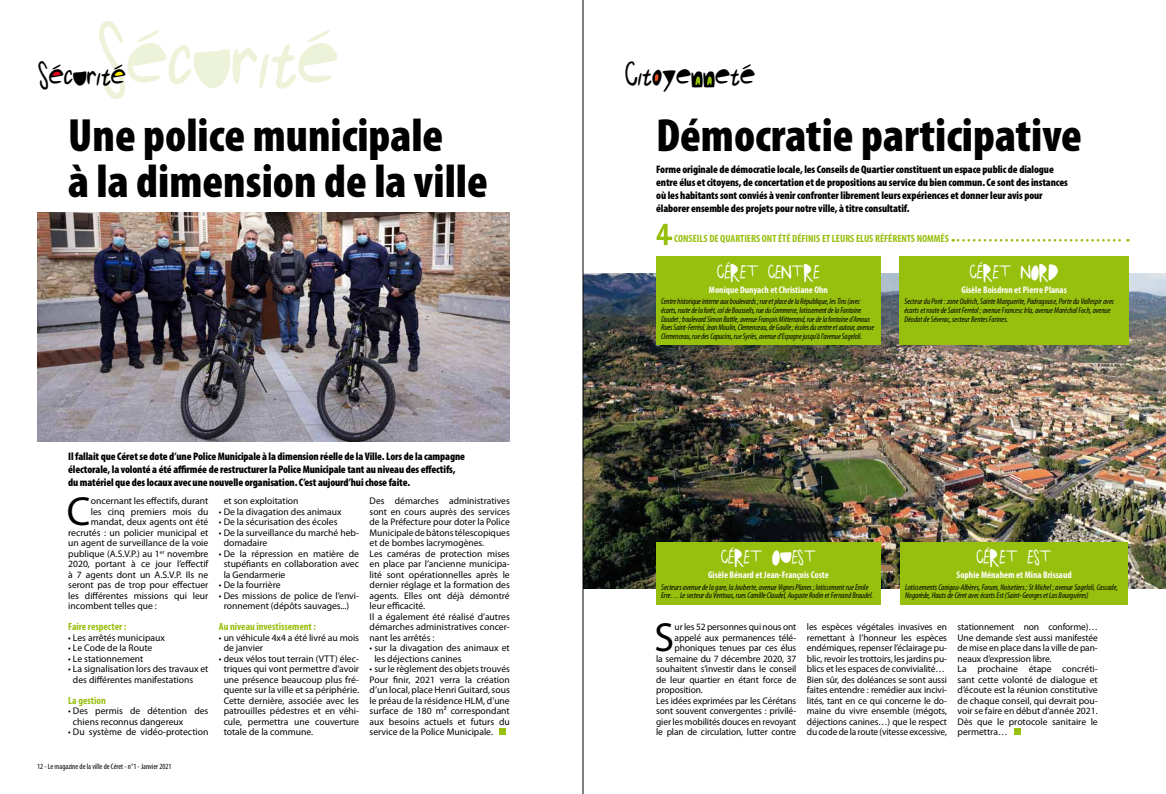
<style>
.page{position:relative;width:1166px;height:794px;background:#fff}
.page>*{position:absolute;margin:0;border:0;box-sizing:border-box;transform-origin:0 0}
.t1{font:115.5px "radiohead";color:#edf3d9}
.t2{font:900 condensed 46.81px/46.3px "Myriad Pro";color:#000}
.t3{font:42px "radiohead";color:#000}
.t4{font:40.77px "Myriad Pro";color:#000}
.t5{font:23.36px "radiohead";color:#fff}
.t6{font:900 condensed 10.94px/13.1px "Myriad Pro";letter-spacing:-.01em;color:#000}
.t7{font:700 condensed 10.5px "Myriad Pro";color:#97bf0d}
.t8{font:9.62px/10.5px "Myriad Pro";color:#000}
.t9{font:700 condensed 9.62px "Myriad Pro";color:#fff}
.t10{font:italic condensed 8.31px/8.8px "Myriad Pro";letter-spacing:-.01em;color:#000}
.t11{font:condensed 7.88px "Myriad Pro";color:#000}
</style>
<div class="page">
<img style="left:584px;top:274px;width:582px;height:315px">
<svg style="left:137px;top:30px;width:22px;height:12px"></svg>
<svg style="left:307px;top:30px;width:22px;height:13px"></svg>
<svg style="left:52px;top:64px;width:9px;height:12px"></svg>
<svg style="left:114px;top:64px;width:9px;height:12px"></svg>
<div style="left:499px;top:728px;width:7px;height:7px;background:#97bf0d"></div>
<svg style="left:656px;top:224px;width:16px;height:21px"></svg>
<div style="left:656px;top:256px;width:225px;height:89px;background:#97bf0d"></div>
<div style="left:656px;top:542px;width:225px;height:62px;background:#97bf0d"></div>
<div style="left:900px;top:542px;width:228px;height:62px;background:#97bf0d"></div>
<div style="left:899px;top:256px;width:230px;height:89px;background:#97bf0d"></div>
<div style="left:1014px;top:728px;width:6px;height:7px;background:#97bf0d"></div>
<svg style="left:655px;top:74px;width:4px;height:8px"></svg>
<svg style="left:695px;top:76px;width:5px;height:9px"></svg>
<svg style="left:707px;top:76px;width:5px;height:9px"></svg>
<svg style="left:742px;top:64px;width:9px;height:5px"></svg>
<svg style="left:953px;top:239px;width:175px;height:3px"></svg>
<img style="left:37px;top:212px;width:473px;height:229px">
<hr style="left:583px;top:0;width:1px;height:794px;background:#000">
<h1 class="t1" style="left:98px;top:5px;width:242px">Securite</h1>
<h3 class="t3" style="left:38px;top:56px;width:89px">Securite</h3>
<h2 class="t2" style="left:68px;top:112px;width:421px">Une police municipale<br>à la dimension de la ville</h2>
<p class="t6" style="left:68px;top:449px;width:398px">Il fallait que Céret se dote d’une Police Municipale à la dimension réelle de la Ville. Lors de la campagne électorale, la volonté a été affirmée de restructurer la Police Municipale tant au niveau des effectifs, du matériel que des locaux avec une nouvelle organisation. C’est aujourd’hui chose faite.</p>
<h3 class="t4" style="left:67px;top:486px;width:25px">C</h3>
<p class="t8" style="left:91px;top:495px;width:119px">oncernant les effectifs, durant</p>
<p class="t8" style="left:91px;top:506px;width:119px">les cinq premiers mois du</p>
<p class="t8" style="left:91px;top:516px;width:119px">mandat, deux agents ont été</p>
<p class="t8" style="left:68px;top:527px;width:142px">recrutés : un policier municipal et</p>
<p class="t8" style="left:68px;top:537px;width:142px">un agent de surveillance de la voie</p>
<p class="t8" style="left:68px;top:548px;width:142px">publique (A.S.V.P.) au 1<sup>er</sup> novembre</p>
<p class="t8" style="left:68px;top:558px;width:142px">2020, portant à ce jour l’effectif</p>
<p class="t8" style="left:68px;top:569px;width:142px">à 7 agents dont un A.S.V.P. Ils ne</p>
<p class="t8" style="left:68px;top:579px;width:142px">seront pas de trop pour effectuer</p>
<p class="t8" style="left:68px;top:590px;width:142px">les différentes missions qui leur</p>
<p class="t8" style="left:68px;top:600px;width:90px">incombent telles que :</p>
<p class="t7" style="left:68px;top:620px;width:60px">Faire respecter :</p>
<p class="t8" style="left:68px;top:632px;width:98px">• Les arrêtés municipaux</p>
<p class="t8" style="left:68px;top:642px;width:86px">• Le Code de la Route</p>
<p class="t8" style="left:68px;top:653px;width:77px">• Le stationnement</p>
<p class="t8" style="left:73px;top:663px;width:137px;text-indent:-5px">• La signalisation lors des travaux et des différentes manifestations</p>
<p class="t7" style="left:68px;top:693px;width:39px">La gestion</p>
<p class="t8" style="left:73px;top:705px;width:137px;text-indent:-5px">• Des permis de détention des chiens reconnus dangereux</p>
<p class="t8" style="left:68px;top:726px;width:142px">• Du système de vidéo-protection</p>
<p class="t8" style="left:224px;top:495px;width:76px">et son exploitation</p>
<p class="t8" style="left:219px;top:506px;width:124px">• De la divagation des animaux</p>
<p class="t8" style="left:219px;top:516px;width:120px">• De la sécurisation des écoles</p>
<p class="t8" style="left:224px;top:527px;width:137px;text-indent:-5px">• De la surveillance du marché heb&shy;domadaire</p>
<p class="t8" style="left:224px;top:548px;width:137px;text-align:justify;text-indent:-5px">• De la répression en matière de stupéfiants en collaboration avec la Gendarmerie</p>
<p class="t8" style="left:219px;top:579px;width:63px">• De la fourrière</p>
<p class="t8" style="left:219px;top:590px;width:142px;text-align:center">• Des missions de police de l’envi&shy;ronnement (dépôts sauvages...)</p>
<p class="t7" style="left:219px;top:620px;width:99px">Au niveau investissement :</p>
<p class="t8" style="left:224px;top:632px;width:137px;text-indent:-5px">• un véhicule 4x4 a été livré au mois de janvier</p>
<p class="t8" style="left:224px;top:653px;width:137px;text-align:justify;text-indent:-5px">• deux vélos tout terrain (VTT) élec&shy;triques qui vont permettre d’avoir une présence beaucoup plus fré&shy;quente sur la ville et sa périphérie.<br>Cette dernière, associée avec les patrouilles pédestres et en véhi&shy;cule, permettra une couverture totale de la commune.</p>
<p class="t11" style="left:37px;top:762px;width:136px">12 - Le magazine de la ville de Céret - n°1 - Janvier 2021</p>
<p class="t8" style="left:370px;top:495px;width:142px">Des démarches administratives sont en cours auprès des services de la Préfecture pour doter la Police<br>Municipale de bâtons télescopiques et de bombes lacrymogènes.<br>Les caméras de protection mises en place par l’ancienne municipa&shy;lité sont opérationnelles après le dernier réglage et la formation des agents. Elles ont déjà démontré leur efficacité.<br>Il a également été réalisé d’autres démarches administratives concer&shy;nant les arrêtés :</p>
<p class="t8" style="left:374px;top:642px;width:137px;text-indent:-5px">• sur la divagation des animaux et les déjections canines</p>
<p class="t8" style="left:370px;top:663px;width:142px;text-align:justify">• sur le règlement des objets trouvés Pour finir, 2021 verra la création d’un local, place Henri Guitard, sous le préau de la résidence HLM, d’une surface de 180 m² correspondant aux besoins actuels et futurs du service de la Police Municipale.</p>
<h3 class="t3" style="left:625px;top:56px;width:131px">Citoyennete</h3>
<h2 class="t2" style="left:656px;top:112px;width:427px">Démocratie participative</h2>
<p class="t6" style="left:656px;top:163px;width:413px">Forme originale de démocratie locale, les Conseils de Quartier constituent un espace public de dialogue entre élus et citoyens, de concertation et de propositions au service du bien commun. Ce sont des instances où les habitants sont conviés à venir confronter librement leurs expériences et donner leur avis pour élaborer ensemble des projets pour notre ville, à titre consultatif.</p>
<p class="t7" style="left:674px;top:231px;width:276px">CONSEILS DE QUARTIERS ONT ÉTÉ DÉFINIS ET LEURS ELUS RÉFÉRENTS NOMMÉS</p>
<h3 class="t5" style="left:717px;top:261px;width:104px">CERET CENTRE</h3>
<p class="t9" style="left:709px;top:284px;width:120px">Monique Dunyach et Christiane Ohn</p>
<p class="t10" style="left:661px;top:297px;width:215px">Centre historique interne aux boulevards ; rue et place de la République, les Tins (avec écarts, route de la forêt, col de Bousseils, rue du Commerce, lotissement de la Fontaine Daudet ; boulevard Simon Battle, avenue François Mitterrand, rue de la fontaine d’Amour.<br>Rues Saint-Ferréol, Jean Moulin, Clemenceau, de Gaulle ; écoles du centre et autour, avenue Clemenceau, rue des Capucins, rue Syriès, avenue d’Espagne jusqu’à l’avenue Sageloli.</p>
<h3 class="t5" style="left:970px;top:261px;width:90px">CERET NORD</h3>
<p class="t9" style="left:961px;top:284px;width:107px">Gisèle Boisdron et Pierre Planas</p>
<p class="t10" style="left:904px;top:297px;width:211px">Secteur du Pont : zone Oulrich, Sainte Marguerite, Padragouse, Porte du Vallespir avec écarts et route de Saint Ferréol ; avenue Francesc Irla, avenue Maréchal Foch, avenue<br>Déodat de Séverac, secteur Bentes Farines.</p>
<h3 class="t5" style="left:721px;top:546px;width:96px">CERET OUEST</h3>
<p class="t9" style="left:708px;top:569px;width:122px">Gisèle Bénard et Jean-François Coste</p>
<p class="t10" style="left:661px;top:582px;width:213px">Secteurs avenue de la gare, la Jouberte, avenue Vignes Planes ; lotissement rue Emile<br>Erre… Le secteur du Ventous, rues Camille Claudel, Auguste Rodin et Fernand Braudel.</p>
<h3 class="t5" style="left:976px;top:546px;width:77px">CERET EST</h3>
<p class="t9" style="left:956px;top:569px;width:117px">Sophie Ménahem et Mina Brissaud</p>
<p class="t10" style="left:905px;top:582px;width:214px">Lotissements Canigou-Albères, Forum, Noisetiers ; St Michel ; avenue Sageloli, Cascade,<br>Nogarède, Hauts de Céret avec écarts Est (Saint-Georges et Las Bourguères)</p>
<h3 class="t4" style="left:654px;top:612px;width:21px">S</h3>
<p class="t8" style="left:674px;top:621px;width:123px">ur les 52 personnes qui nous ont</p>
<p class="t8" style="left:674px;top:632px;width:123px">appelé aux permanences télé-</p>
<p class="t8" style="left:674px;top:642px;width:123px">phoniques tenues par ces élus</p>
<p class="t8" style="left:656px;top:653px;width:142px">la semaine du 7 décembre 2020, 37</p>
<p class="t8" style="left:656px;top:663px;width:142px">souhaitent s’investir dans le conseil</p>
<p class="t8" style="left:656px;top:674px;width:142px">de leur quartier en étant force de</p>
<p class="t8" style="left:656px;top:684px;width:48px">proposition.</p>
<p class="t8" style="left:656px;top:695px;width:142px">Les idées exprimées par les Cérétans</p>
<p class="t8" style="left:656px;top:705px;width:142px">sont souvent convergentes : privilé-</p>
<p class="t8" style="left:656px;top:716px;width:142px">gier les mobilités douces en revoyant</p>
<p class="t8" style="left:656px;top:726px;width:142px">le plan de circulation, lutter contre</p>
<p class="t8" style="left:807px;top:621px;width:142px">les espèces végétales invasives en remettant à l’honneur les espèces endémiques, repenser l’éclairage pu&shy;blic, revoir les trottoirs, les jardins pu&shy;blics et les espaces de convivialité… Bien sûr, des doléances se sont aussi faites entendre : remédier aux incivi&shy;lités, tant en ce qui concerne le do&shy;maine du vivre ensemble (mégots, déjections canines…) que le respect du code de la route (vitesse excessive,</p>
<p class="t8" style="left:957px;top:621px;width:142px">stationnement non conforme)…<br>Une demande s’est aussi manifestée de mise en place dans la ville de pan&shy;neaux d’expression libre.<br>La prochaine étape concréti&shy;sant cette volonté de dialogue et d’écoute est la réunion constitutive de chaque conseil, qui devrait pou&shy;voir se faire en début d’année 2021.<br>Dès que le protocole sanitaire le permettra…</p>
</div>
